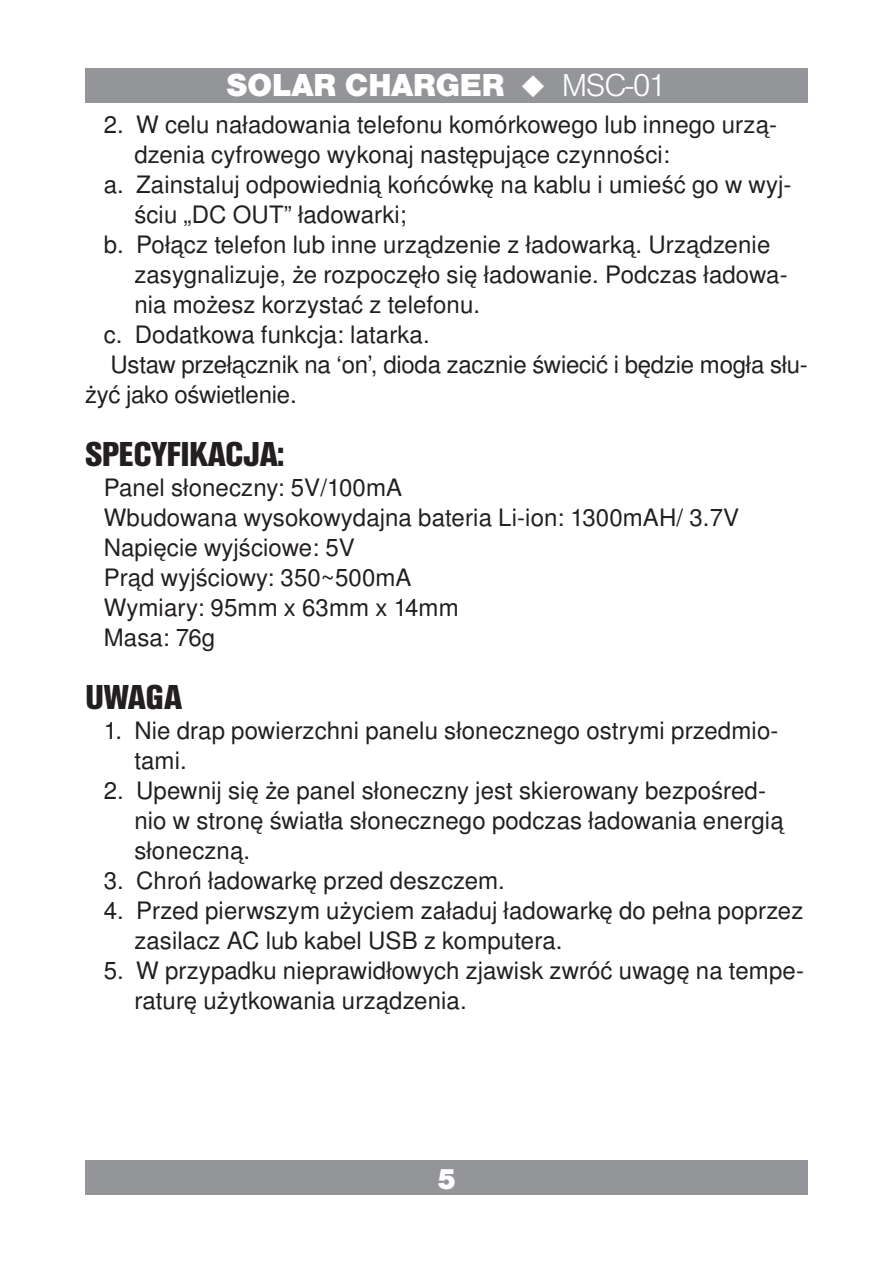
<style>
.page{position:relative;width:893px;height:1263px;background:#fff}
.page>*{position:absolute;margin:0;border:0;box-sizing:border-box;transform-origin:0 0}
._07_Tytół_II_Stopnia{font:36px "Nimbus San TOT Bla Con";letter-spacing:-.02em;color:#231f20}
.t1{font:900 33px "Nimbus San TOT";letter-spacing:-.02em;color:#fff}
.t2{font:900 30px "Nimbus San TOT";color:#fff}
._04_Podcięty_Kropka{font:24px/30px "Nimbus San LOT";letter-spacing:.005em;color:#231f20}
._01_Tekstowy{font:24px/30px "Nimbus San LOT";letter-spacing:-.01em;color:#231f20}
.s1{font-weight:300}
</style>
<div class="page">
<div style="left:85px;top:68px;width:723px;height:34px;background:#939598"></div>
<div style="left:85px;top:1161px;width:723px;height:34px;background:#939598"></div>
<h2 class="t1" style="left:226px;top:66px;width:442px">SOLAR CHARGER ◆ <span class="s1">MSC-01</span></h2>
<p class="_04_Podcięty_Kropka" style="left:134px;top:110px;width:644px;text-indent:-31px">2. W celu naładowania telefonu komórkowego lub innego urzą&shy;dzenia cyfrowego wykonaj następujące czynności:</p>
<p class="_04_Podcięty_Kropka" style="left:134px;top:170px;width:659px;text-indent:-31px">a. Zainstaluj odpowiednią końcówkę na kablu i umieść go w wyj&shy;ściu „DC OUT” ładowarki;</p>
<p class="_04_Podcięty_Kropka" style="left:134px;top:230px;width:655px;text-indent:-31px">b. Połącz telefon lub inne urządzenie z ładowarką. Urządzenie zasygnalizuje, że rozpoczęło się ładowanie. Podczas ładowa&shy;nia możesz korzystać z telefonu.</p>
<p class="_04_Podcięty_Kropka" style="left:104px;top:320px;width:327px">c. Dodatkowa funkcja: latarka.</p>
<p class="_01_Tekstowy" style="left:85px;top:350px;width:724px;text-indent:26px">Ustaw przełącznik na ‘on’, dioda zacznie świecić i będzie mogła słu&shy;żyć jako oświetlenie.</p>
<p class="_07_Tytół_II_Stopnia" style="left:85px;top:434px;width:201px">SPECYFIKACJA:</p>
<p class="_04_Podcięty_Kropka" style="left:104px;top:473px;width:300px">Panel słoneczny: 5V/100mA</p>
<p class="_04_Podcięty_Kropka" style="left:104px;top:503px;width:637px">Wbudowana wysokowydajna bateria Li-ion: 1300mAH/ 3.7V</p>
<p class="_04_Podcięty_Kropka" style="left:104px;top:533px;width:253px">Napięcie wyjściowe: 5V</p>
<p class="_04_Podcięty_Kropka" style="left:104px;top:563px;width:309px">Prąd wyjściowy: 350~500mA</p>
<p class="_04_Podcięty_Kropka" style="left:104px;top:593px;width:356px">Wymiary: 95mm x 63mm x 14mm</p>
<p class="_04_Podcięty_Kropka" style="left:104px;top:623px;width:113px">Masa: 76g</p>
<p class="_07_Tytół_II_Stopnia" style="left:85px;top:677px;width:99px">UWAGA</p>
<p class="_04_Podcięty_Kropka" style="left:134px;top:716px;width:646px;text-indent:-31px">1. Nie drap powierzchni panelu słonecznego ostrymi przedmio&shy;tami.</p>
<p class="_04_Podcięty_Kropka" style="left:134px;top:776px;width:651px;text-indent:-31px">2. Upewnij się że panel słoneczny jest skierowany bezpośred&shy;nio w stronę światła słonecznego podczas ładowania energią słoneczną.</p>
<p class="_04_Podcięty_Kropka" style="left:104px;top:866px;width:403px">3. Chroń ładowarkę przed deszczem.</p>
<p class="_04_Podcięty_Kropka" style="left:134px;top:896px;width:670px;text-indent:-31px">4. Przed pierwszym użyciem załaduj ładowarkę do pełna poprzez zasilacz AC lub kabel USB z komputera.</p>
<p class="_04_Podcięty_Kropka" style="left:134px;top:956px;width:671px;text-indent:-31px">5. W przypadku nieprawidłowych zjawisk zwróć uwagę na tempe&shy;raturę użytkowania urządzenia.</p>
<p class="t2" style="left:437px;top:1162px;width:21px">5</p>
</div>
